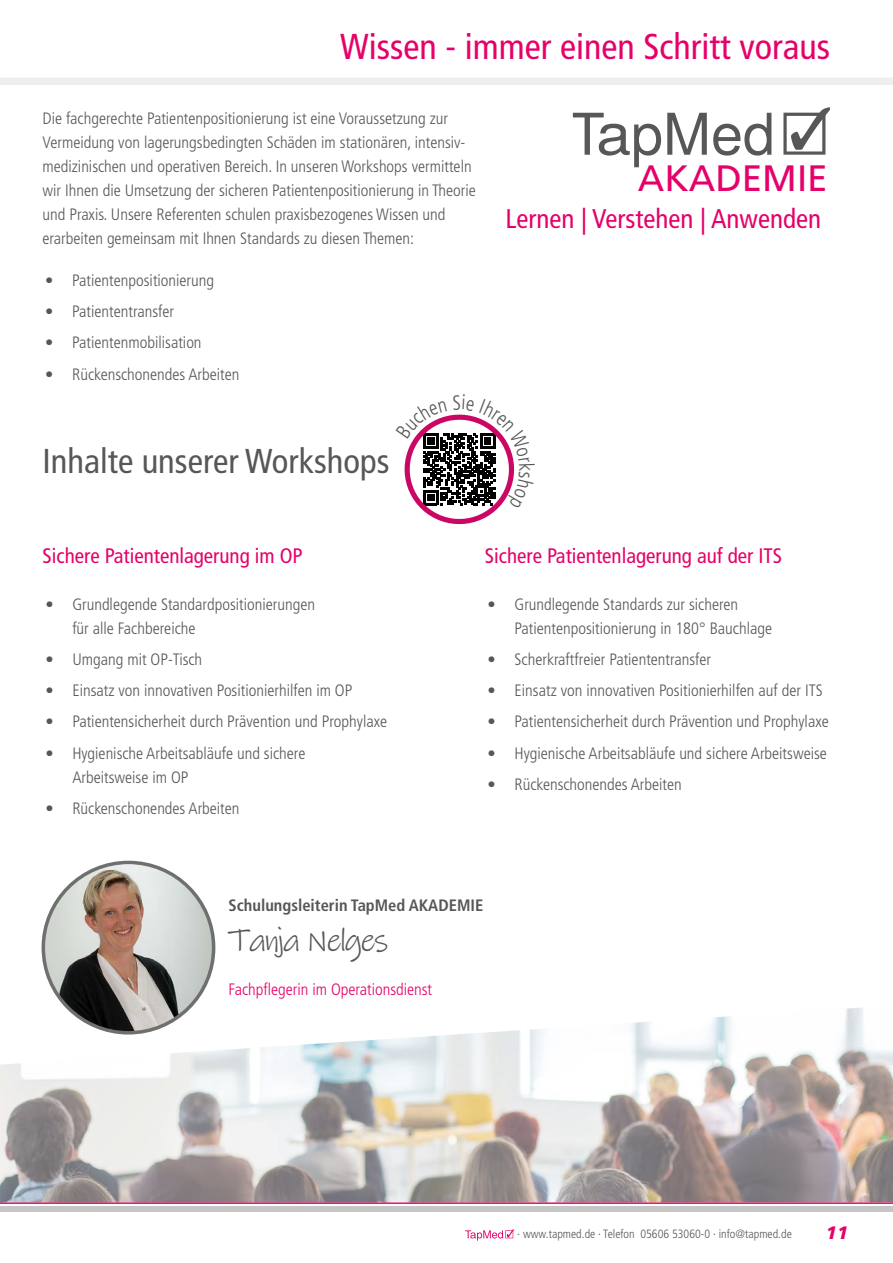
<style>
.page{position:relative;width:893px;height:1263px;background:#fff}
.page>*{position:absolute;margin:0;border:0;box-sizing:border-box;transform-origin:0 0}
.t1{font:36.75px "Frutiger LT Std";color:#e60069}
.t2{font:condensed 36px "Frutiger LT Std";color:#e60069}
.t3{font:condensed 34.5px "Frutiger LT Std";color:#575756}
.t4{font:33px "Ink Free";letter-spacing:-.06em;color:#575756}
.t5{font:condensed 27px "Frutiger LT Std";color:#e60069}
.t6{font:condensed 21px "Frutiger LT Std";color:#e60069}
.t7{font:italic 900 18px "Frutiger LT Std";color:#e60069}
.t8{font:300 condensed 16.5px/24px "Frutiger LT Std";color:#575756}
.t9{font:700 condensed 16.5px "Frutiger LT Std";color:#575756}
.t10{font:300 condensed 16.5px "Frutiger LT Std";color:#e60069}
.t11{font:300 condensed 12px "Frutiger LT Std";color:#575756}
</style>
<div class="page">
<div style="left:0;top:1206px;width:893px;height:6px;background:#c6c6c6"></div>
<hr style="left:0;top:1202px;width:893px;height:2px;background:#e60069">
<div style="left:0;top:78px;width:893px;height:7px;background:#eee"></div>
<svg style="left:465px;top:1229px;width:49px;height:11px"></svg>
<img style="left:0;top:1008px;width:893px;height:194px">
<svg style="left:667px;top:113px;width:40px;height:42px"></svg>
<svg style="left:713px;top:113px;width:58px;height:43px"></svg>
<svg style="left:783px;top:107px;width:46px;height:48px"></svg>
<svg style="left:573px;top:113px;width:88px;height:54px"></svg>
<img style="left:44px;top:865px;width:170px;height:168px">
<svg style="left:404px;top:414px;width:111px;height:111px"></svg>
<h2 class="t2" style="left:340px;top:25px;width:491px">Wissen - immer einen Schritt voraus</h2>
<p class="t8" style="left:43px;top:107px;width:435px">Die fachgerechte Patientenpositionierung ist eine Voraussetzung zur Vermeidung von lagerungsbedingten Schäden im stationären, intensiv&shy;medizinischen und operativen Bereich. In unseren Workshops vermitteln wir Ihnen die Umsetzung der sicheren Patientenpositionierung in Theorie und Praxis. Unsere Referenten schulen praxisbezogenes Wissen und erarbeiten gemeinsam mit Ihnen Standards zu diesen Themen:</p>
<p class="t8" style="left:45px;top:268px;width:170px">• Patientenpositionierung</p>
<p class="t8" style="left:45px;top:300px;width:130px">• Patiententransfer</p>
<p class="t8" style="left:45px;top:331px;width:158px">• Patientenmobilisation</p>
<p class="t8" style="left:45px;top:362px;width:196px">• Rückenschonendes Arbeiten</p>
<h1 class="t1" style="left:638px;top:157px;width:191px">AKADEMIE</h1>
<h3 class="t5" style="left:506px;top:203px;width:317px">Lernen | Verstehen | Anwenden</h3>
<h3 class="t3" style="left:43px;top:441px;width:348px">Inhalte unserer Workshops</h3>
<p class="t6" style="left:43px;top:544px;width:262px">Sichere Patientenlagerung im OP</p>
<p class="t8" style="left:72px;top:592px;width:244px;text-indent:-27px">• Grundlegende Standardpositionierungen für alle Fachbereiche</p>
<p class="t8" style="left:45px;top:647px;width:158px">• Umgang mit OP-Tisch</p>
<p class="t8" style="left:45px;top:678px;width:309px">• Einsatz von innovativen Positionierhilfen im OP</p>
<p class="t8" style="left:45px;top:710px;width:343px">• Patientensicherheit durch Prävention und Prophylaxe</p>
<p class="t8" style="left:72px;top:741px;width:235px;text-indent:-27px">• Hygienische Arbeitsabläufe und sichere<br>Arbeitsweise im OP</p>
<p class="t8" style="left:45px;top:796px;width:196px">• Rückenschonendes Arbeiten</p>
<p class="t6" style="left:485px;top:544px;width:299px">Sichere Patientenlagerung auf der ITS</p>
<p class="t8" style="left:515px;top:592px;width:259px;text-indent:-27px">• Grundlegende Standards zur sicheren<br>Patientenpositionierung in 180° Bauchlage</p>
<p class="t8" style="left:488px;top:647px;width:225px">• Scherkraftfreier Patiententransfer</p>
<p class="t8" style="left:488px;top:678px;width:337px">• Einsatz von innovativen Positionierhilfen auf der ITS</p>
<p class="t8" style="left:488px;top:710px;width:343px">• Patientensicherheit durch Prävention und Prophylaxe</p>
<p class="t8" style="left:488px;top:741px;width:341px">• Hygienische Arbeitsabläufe und sichere Arbeitsweise</p>
<p class="t8" style="left:488px;top:772px;width:196px">• Rückenschonendes Arbeiten</p>
<p class="t9" style="left:229px;top:896px;width:256px">Schulungsleiterin TapMed AKADEMIE</p>
<h3 class="t4" style="left:228px;top:917px;width:162px">Tanja Nelges</h3>
<p class="t10" style="left:229px;top:980px;width:205px">Fachpflegerin im Operationsdienst</p>
<p class="t11" style="left:517px;top:1227px;width:276px">· www.tapmed.de · Telefon 05606 53060-0 · info@tapmed.de</p>
<p class="t7" style="left:826px;top:1221px;width:24px">11</p>
</div>
